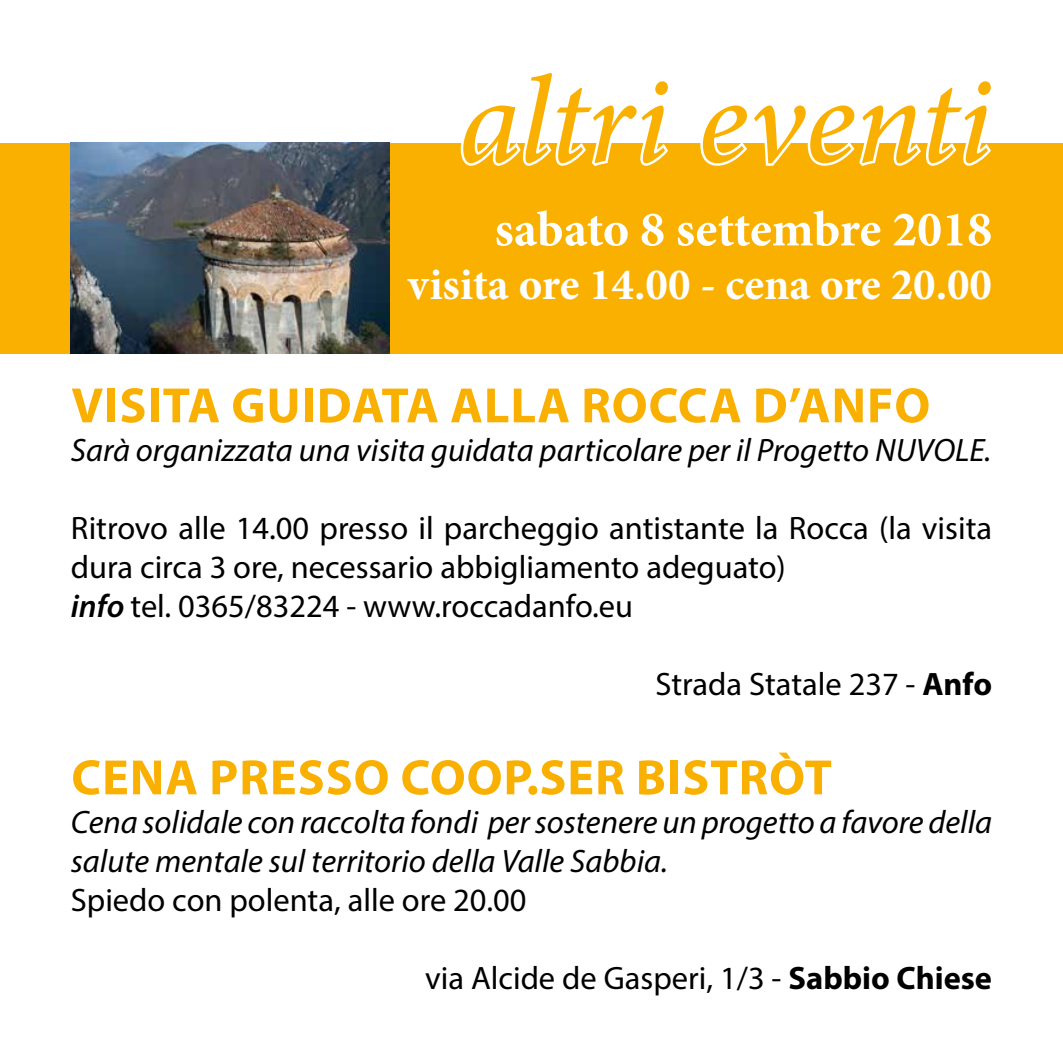
<style>
.page{position:relative;width:1063px;height:1063px;background:#fff}
.page>*{position:absolute;margin:0;border:0;box-sizing:border-box;transform-origin:0 0}
.t1{font:italic 500 125px "Minion Pro";letter-spacing:-.005em;color:#f9b000}
.t2{font:700 50px "Myriad Pro";letter-spacing:.02em;color:#f9b000}
.t3{font:700 50px "Minion Pro";letter-spacing:-.005em;color:#fff}
.t4{font:700 45px "Minion Pro";color:#fff}
.t5{font:32.5px/39px "Myriad Pro";color:#000}
.t6{font:italic 32.5px/39px "Myriad Pro";color:#000}
.s1{font-weight:600;font-style:italic}
.s2{font-weight:700}
</style>
<div class="page">
<div style="left:0;top:143px;width:1063px;height:210px;background:#f9b000"></div>
<svg style="left:460px;top:143px;width:208px;height:23px"></svg>
<svg style="left:700px;top:143px;width:291px;height:24px"></svg>
<img style="left:71px;top:143px;width:319px;height:210px">
<h1 class="t1" style="left:459px;top:36px;width:535px">altri eventi</h1>
<h2 class="t3" style="left:495px;top:194px;width:499px">sabato 8 settembre 2018</h2>
<h3 class="t4" style="left:408px;top:253px;width:586px">visita ore 14.00 - cena ore 20.00</h3>
<h2 class="t2" style="left:71px;top:373px;width:860px">VISITA GUIDATA ALLA ROCCA D’ANFO</h2>
<p class="t6" style="left:71px;top:430px;width:922px">Sarà organizzata una visita guidata particolare per il Progetto NUVOLE.</p>
<p class="t5" style="left:71px;top:508px;width:923px">Ritrovo alle 14.00 presso il parcheggio antistante la Rocca (la visita dura circa 3 ore, necessario abbigliamento adeguato)<br><span class="s1">info</span> tel. 0365/83224 - www.roccadanfo.eu</p>
<p class="t5" style="left:656px;top:664px;width:338px">Strada Statale 237 - <span class="s2">Anfo</span></p>
<h2 class="t2" style="left:71px;top:745px;width:762px">CENA PRESSO COOP.SER BISTRÒT</h2>
<p class="t6" style="left:71px;top:802px;width:923px">Cena solidale con raccolta fondi per sostenere un progetto a favore della salute mentale sul territorio della Valle Sabbia.</p>
<p class="t5" style="left:71px;top:880px;width:457px">Spiedo con polenta, alle ore 20.00</p>
<p class="t5" style="left:425px;top:958px;width:568px">via Alcide de Gasperi, 1/3 - <span class="s2">Sabbio Chiese</span></p>
</div>
